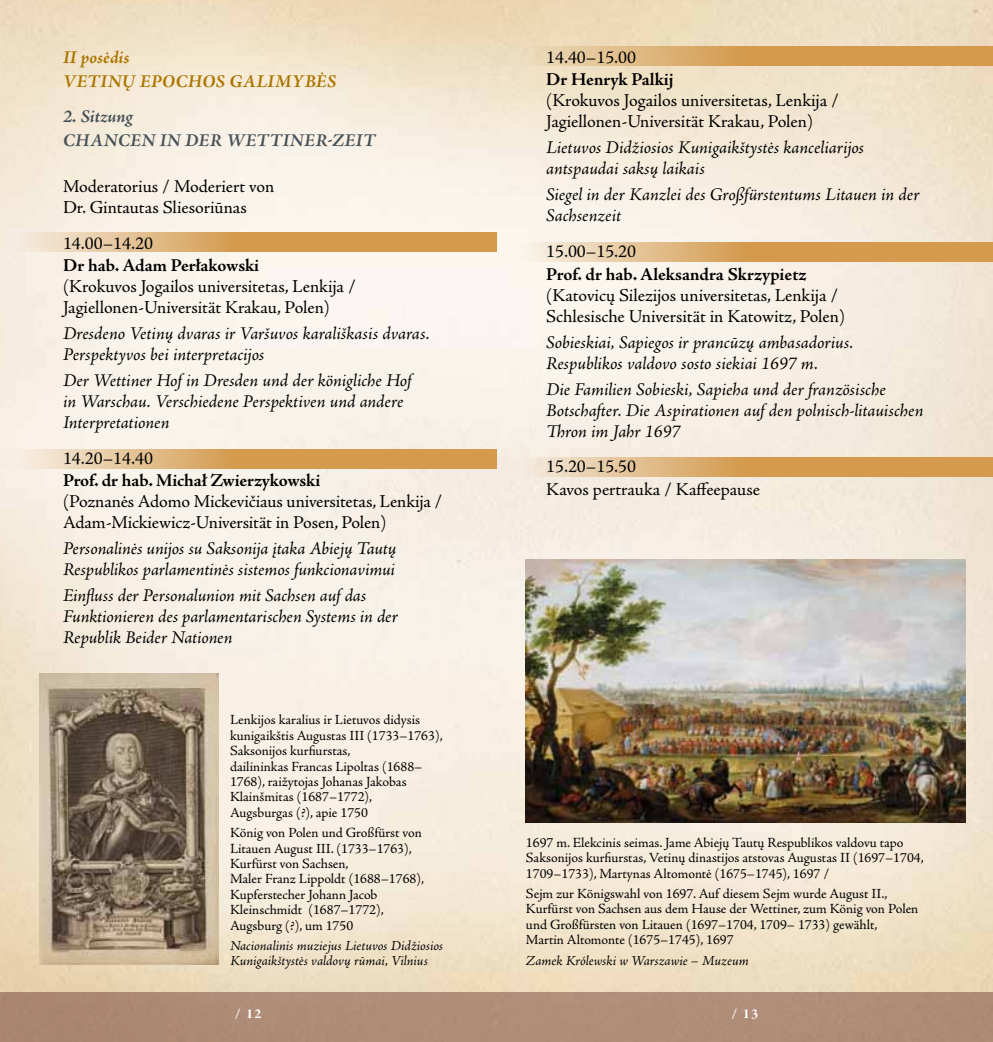
<style>
.page{position:relative;width:993px;height:1042px;background:#fff}
.page>*{position:absolute;margin:0;border:0;box-sizing:border-box;transform-origin:0 0}
.t1{font:italic 18.2px/21px "Adobe Jenson Pro";letter-spacing:-.005em;color:#000}
.t2{font:18.2px/21px "Adobe Jenson Pro";letter-spacing:-.005em;color:#000}
.t3{font:700 18.2px "Adobe Jenson Pro";letter-spacing:-.005em;color:#000}
.t4{font:italic 700 18.2px/24.5px "Adobe Jenson Pro";letter-spacing:.02em;color:#475258}
.t5{font:italic 700 18.2px/24.5px "Adobe Jenson Pro";letter-spacing:.015em;color:#aa7600}
.t6{font:14px/15.4px "Adobe Jenson Pro";color:#000}
.t7{font:italic 14px/15.4px "Adobe Jenson Pro";letter-spacing:-.005em;color:#000}
.t8{font:700 14px "Garamond Premr Pro";color:#fff}
</style>
<div class="page">
<img style="left:0;top:0;width:992px;height:992px">
<div style="left:0;top:992px;width:496px;height:50px;background:#ad8c77"></div>
<div style="left:496px;top:992px;width:496px;height:50px;background:#ae8d79"></div>
<svg style="left:0;top:449px;width:496px;height:19px;background:#dcb075"></svg>
<svg style="left:496px;top:46px;width:496px;height:20px;background:#daad6d"></svg>
<svg style="left:496px;top:242px;width:496px;height:20px;background:#deb379"></svg>
<svg style="left:496px;top:457px;width:496px;height:20px;background:#dcb076"></svg>
<svg style="left:0;top:232px;width:496px;height:19px;background:#dcb074"></svg>
<img style="left:526px;top:560px;width:439px;height:263px">
<img style="left:39px;top:673px;width:179px;height:291px">
<h1 class="t5" style="left:63px;top:46px;width:275px">II POSĖDIS<br>VETINŲ EPOCHOS GALIM YBĖ S</h1>
<h1 class="t4" style="left:63px;top:105px;width:304px">2. SITZUNG<br>CHANCEN IN DER WETTINER-ZEIT</h1>
<h1 class="t2" style="left:63px;top:176px;width:213px">Moderatorius / Moderiert von<br>Dr. Gintautas Sliesoriūnas</h1>
<h1 class="t2" style="left:63px;top:233px;width:91px">14.00–14.20</h1>
<h1 class="t3" style="left:63px;top:255px;width:197px">Dr hab. Adam Perłakowski</h1>
<h1 class="t2" style="left:63px;top:276px;width:294px">(Krokuvos Jogailos universitetas, Lenkija /<br>Jagiellonen-Universität Krakau, Polen)</h1>
<h1 class="t1" style="left:63px;top:324px;width:368px">Dresdeno Vetinų dvaras ir Varšuvos karališkasis dvaras.<br>Perspektyvos bei interpretacijos</h1>
<h1 class="t1" style="left:63px;top:371px;width:350px">Der Wettiner Hof in Dresden und der königliche Hof in Warschau. Verschiedene Perspektiven und andere<br>Interpretationen</h1>
<h1 class="t2" style="left:63px;top:448px;width:91px">14.20–14.40</h1>
<h1 class="t3" style="left:63px;top:470px;width:259px">Prof. dr hab. Michał Zwierzykowski</h1>
<h1 class="t2" style="left:63px;top:491px;width:381px">(Poznanės Adomo Mickevičiaus universitetas, Lenkija /<br>Adam-Mickiewicz-Universität in Posen, Polen)</h1>
<h1 class="t1" style="left:63px;top:539px;width:335px">Personalinės unijos su Saksonija įtaka Abiejų Tautų<br>Respublikos parlamentinės sistemos funkcionavimui</h1>
<h1 class="t1" style="left:63px;top:586px;width:336px">Einfluss der Personalunion mit Sachsen auf das<br>Funktionieren des parlamentarischen Systems in der<br>Republik Beider Nationen</h1>
<p class="t6" style="left:230px;top:712px;width:214px">Lenkijos karalius ir Lietuvos didysis kunigaikštis Augustas III (1733–1763), Saksonijos kurfiurstas,<br>dailininkas Francas Lipoltas (1688– 1768), raižytojas Johanas Jakobas Klainšmitas (1687–1772),<br>Augsburgas (?), apie 1750</p>
<p class="t6" style="left:230px;top:825px;width:195px">König von Polen und Großfürst von<br>Litauen August III. (1733–1763),<br>Kurfürst von Sachsen,<br>Maler Franz Lippoldt (1688–1768),<br>Kupferstecher Johann Jacob<br>Kleinschmidt (1687–1772),<br>Augsburg (?), um 1750</p>
<p class="t7" style="left:230px;top:939px;width:214px">Nacionalinis muziejus Lietuvos Didžiosios<br>Kunigaikštystės valdovų rūmai, Vilnius</p>
<h1 class="t2" style="left:546px;top:47px;width:91px">14.40–15.00</h1>
<h1 class="t3" style="left:546px;top:69px;width:130px">Dr Henryk Palkij</h1>
<h1 class="t2" style="left:546px;top:90px;width:294px">(Krokuvos Jogailos universitetas, Lenkija /<br>Jagiellonen-Universität Krakau, Polen)</h1>
<h1 class="t1" style="left:546px;top:138px;width:319px">Lietuvos Didžiosios Kunigaikštystės kanceliarijos antspaudai saksų laikais</h1>
<h1 class="t1" style="left:546px;top:185px;width:375px">Siegel in der Kanzlei des Großfürstentums Litauen in der<br>Sachsenzeit</h1>
<h1 class="t2" style="left:546px;top:241px;width:91px">15.00–15.20</h1>
<h1 class="t3" style="left:546px;top:263px;width:262px">Prof. dr hab. Aleksandra Skrzypietz</h1>
<h1 class="t2" style="left:546px;top:285px;width:300px">(Katovicų Silezijos universitetas, Lenkija /<br>Schlesische Universität in Katowitz, Polen)</h1>
<h1 class="t1" style="left:546px;top:332px;width:308px">Sobieskiai, Sapiegos ir prancūzų ambasadorius.<br>Respublikos valdovo sosto siekiai 1697 m.</h1>
<h1 class="t1" style="left:546px;top:379px;width:379px">Die Familien Sobieski, Sapieha und der französische<br>Botschafter. Die Aspirationen auf den polnisch-litauischen<br>Thron im Jahr 1697</h1>
<h1 class="t2" style="left:546px;top:456px;width:215px;line-height:22.6px">15.20–15.50<br>Kavos pertrauka / Kaffeepause</h1>
<p class="t6" style="left:526px;top:835px;width:399px">1697 m. Elekcinis seimas. Jame Abiejų Tautų Respublikos valdovu tapo<br>Saksonijos kurfiurstas, Vetinų dinastijos atstovas Augustas II (1697–1704,<br>1709–1733), Martynas Altomontė (1675–1745), 1697 /</p>
<p class="t6" style="left:526px;top:886px;width:394px">Sejm zur Königswahl von 1697. Auf diesem Sejm wurde August II., Kurfürst von Sachsen aus dem Hause der Wettiner, zum König von Polen und Großfürsten von Litauen (1697–1704, 1709– 1733) gewählt, Martin Altomonte (1675–1745), 1697</p>
<p class="t7" style="left:526px;top:953px;width:224px">Zamek Królewski w Warszawie – Muzeum</p>
<p class="t8" style="left:235px;top:1005px;width:28px">/ 12</p>
<p class="t8" style="left:731px;top:1005px;width:28px">/ 13</p>
</div>
